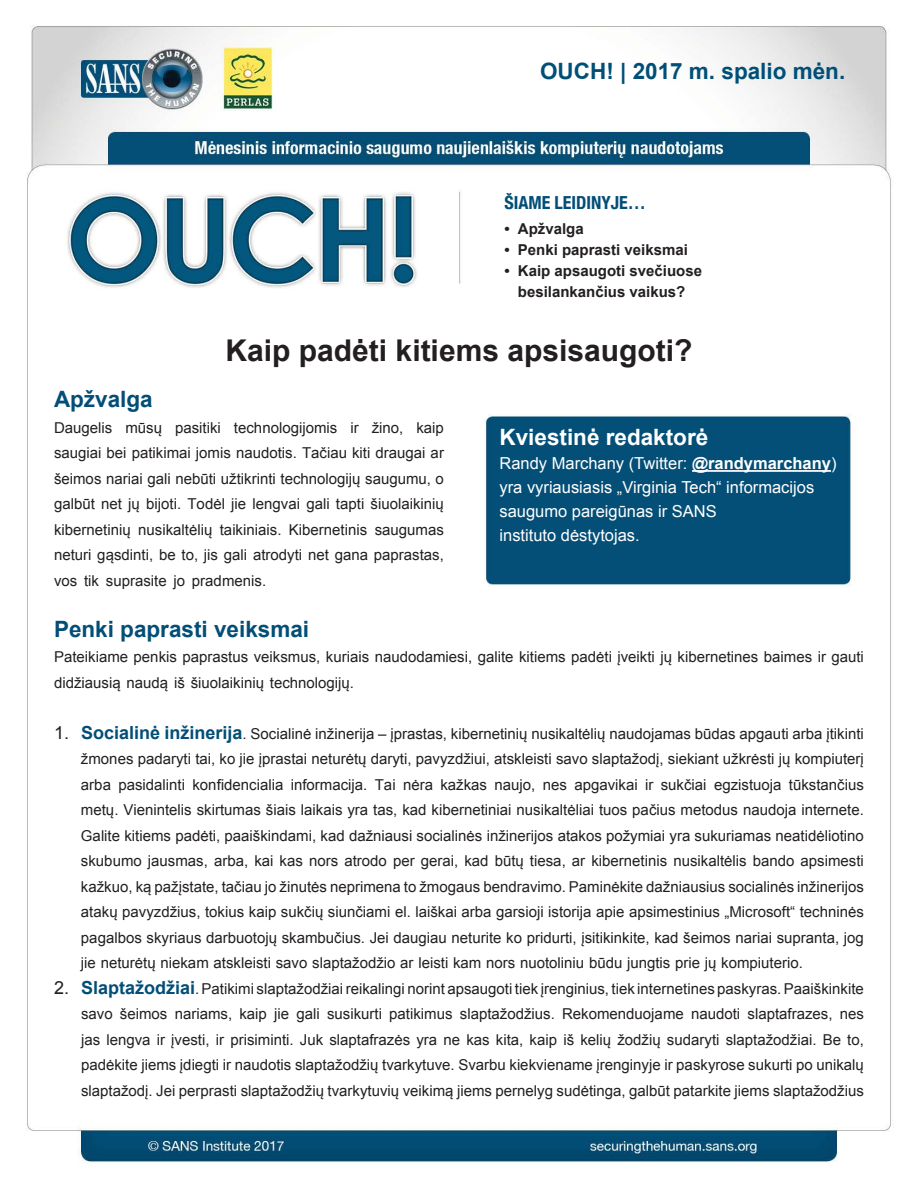
<style>
.page{position:relative;width:918px;height:1188px;background:#fff}
.page>*{position:absolute;margin:0;border:0;box-sizing:border-box;transform-origin:0 0}
.t1{font:700 30px "Arial";color:#231f20}
.MainText{font:700 22.5px "Arial";color:#024e77}
.t2{font:700 22.5px "Arial";color:#004f77}
.t3{font:700 22.5px "Arial";color:#fff}
.t4{font:700 18px "Arial";color:#024e77}
.t5{font:700 condensed 18px "Helvetica Neue";color:#024e77}
.t6{font:18px "Arial";color:#231f20}
.t7{font:16.5px/24px "Arial";color:#fff}
.MainText-2{font:15px/25.5px "Arial";color:#231f20}
.MainText-3{font:700 15px "Arial";color:#231f20}
.s1{font-weight:700}
</style>
<div class="page">
<img style="left:26px;top:25px;width:865px;height:1139px">
<hr style="left:692px;top:470px;width:139px;height:2px;background:#fff">
<p class="t2" style="left:540px;top:56px;width:307px">OUCH! | 2017 m. spalio mėn.</p>
<p class="t5" style="left:504px;top:188px;width:143px">ŠIAME LEIDINYJE...</p>
<p class="MainText-3" style="left:504px;top:219px;width:7px">•</p>
<p class="MainText-3" style="left:518px;top:219px;width:67px">Apžvalga</p>
<p class="MainText-3" style="left:504px;top:240px;width:7px">•</p>
<p class="MainText-3" style="left:518px;top:240px;width:172px">Penki paprasti veiksmai</p>
<p class="MainText-3" style="left:504px;top:261px;width:7px">•</p>
<p class="MainText-3" style="left:518px;top:261px;width:186px">Kaip apsaugoti svečiuose</p>
<p class="MainText-3" style="left:518px;top:282px;width:169px">besilankančius vaikus?</p>
<p class="MainText" style="left:54px;top:384px;width:100px">Apžvalga</p>
<p class="t1" style="left:226px;top:330px;width:468px">Kaip padėti kitiems apsisaugoti?</p>
<p class="MainText-2" style="left:372px;top:415px;width:33px">žino,</p>
<p class="MainText-2" style="left:54px;top:415px;width:60px">Daugelis</p>
<p class="MainText-2" style="left:54px;top:440px;width:391px">saugiai bei patikimai jomis naudotis. Tačiau kiti draugai ar</p>
<p class="MainText-2" style="left:54px;top:466px;width:391px">šeimos nariai gali nebūti užtikrinti technologijų saugumu o,</p>
<p class="MainText-2" style="left:54px;top:491px;width:391px">galbūt net jų bijoti. Todėl jie lengvai gali tapti šiuolaikinių</p>
<p class="MainText-2" style="left:375px;top:517px;width:71px">saugumas</p>
<p class="MainText-2" style="left:175px;top:415px;width:47px">pasitiki</p>
<p class="MainText-2" style="left:234px;top:415px;width:105px">technologijomis</p>
<p class="MainText-2" style="left:350px;top:415px;width:10px">ir</p>
<p class="MainText-2" style="left:416px;top:415px;width:29px">kaip</p>
<p class="MainText-2" style="left:125px;top:415px;width:38px">mūsų</p>
<p class="t3" style="left:500px;top:422px;width:210px">Kviestinė redaktorė</p>
<p class="t7" style="left:500px;top:452px;width:339px">Randy Marchany (Twitter <span class="s1">@</span>: <span class="s1">randymarchany</span>( yra vyriausiasis „Virginia Tech“ informacijos saugumo pareigūnas ir SANS</p>
<p class="t7" style="left:500px;top:524px;width:142px">instituto dėstytojas.</p>
<p class="MainText-2" style="left:54px;top:517px;width:78px">kibernetinių</p>
<p class="MainText-2" style="left:54px;top:542px;width:391px">neturi gąsdinti, be to, jis gali atrodyti net gana paprastas,</p>
<p class="MainText-2" style="left:192px;top:568px;width:76px">pradmenis.</p>
<p class="MainText-2" style="left:138px;top:517px;width:76px">nusikaltėlių</p>
<p class="MainText-2" style="left:220px;top:517px;width:63px">taikiniais.</p>
<p class="MainText-2" style="left:289px;top:517px;width:80px">Kibernetinis</p>
<p class="MainText-2" style="left:84px;top:568px;width:16px">tik</p>
<p class="MainText-2" style="left:106px;top:568px;width:62px">suprasite</p>
<p class="MainText-2" style="left:174px;top:568px;width:13px">jo</p>
<p class="MainText-2" style="left:54px;top:568px;width:25px">vos</p>
<p class="MainText" style="left:54px;top:614px;width:257px">Penki paprasti veiksmai</p>
<p class="MainText-2" style="left:54px;top:644px;width:811px">Pateikiame penkis paprastus veiksmus, kuriais naudodamiesi, galite kitiems padėti įveikti jų kibernetines baimes ir gauti didžiausią naudą iš šiuolaikinių technologijų.</p>
<p class="MainText-2" style="left:243px;top:721px;width:623px">. Socialinė inžinerija – įprastas, kibernetinių nusikaltėlių naudojamas būdas apgauti arba įtikinti</p>
<p class="t4" style="left:81px;top:720px;width:163px">Socialinė inžinerija</p>
<p class="t6" style="left:54px;top:721px;width:17px">1.</p>
<p class="t6" style="left:54px;top:976px;width:17px">2.</p>
<p class="MainText-2" style="left:81px;top:746px;width:784px;text-align:right">žmones padaryti tai, ko jie įprastai neturėtų daryti, pavyzdžiui, atskleisti savo slaptažodį, siekiant užkrėsti jų kompiuterį tūkstančius</p>
<p class="MainText-2" style="left:192px;top:772px;width:92px">konfidencialia</p>
<p class="MainText-2" style="left:291px;top:772px;width:78px">informacija.</p>
<p class="MainText-2" style="left:440px;top:772px;width:48px">kažkas</p>
<p class="MainText-2" style="left:661px;top:772px;width:47px">sukčiai</p>
<p class="MainText-2" style="left:81px;top:772px;width:784px">arba<br>metų. Vienintelis skirtumas šiais laikais yra tas, kad kibernetiniai nusikaltėliai tuos pačius metodus naudoja internete.<br>Galite kitiems padėti, paaiškindami, kad dažniausi socialinės inžinerijos atakos požymiai yra sukuriamas neatidėliotino skubumo jausmas, arba, kai kas nors atrodo per gerai, kad būtų tiesa, ar kibernetinis nusikaltėlis bando apsimesti kažkuo, ką pažįstate, tačiau jo žinutės neprimena to žmogaus bendravimo. Paminėkite dažniausius socialinės inžinerijos atakų pavyzdžius, tokius kaip sukčių siunčiami el. laiškai arba garsioji istorija apie apsimestinius „Microsoft“ techninės pagalbos skyriaus darbuotojų skambučius. Jei daugiau neturite ko pridurti, įsitikinkite, kad šeimos nariai supranta, jog jie neturėtų niekam atskleisti savo slaptažodžio ar leisti kam nors nuotoliniu būdu jungtis prie jų kompiuterio.</p>
<p class="MainText-2" style="left:195px;top:976px;width:670px">. Patikimi slaptažodžiai reikalingi norint apsaugoti tiek įrenginius, tiek internetines paskyras. Paaiškinkite</p>
<p class="MainText-2" style="left:118px;top:772px;width:68px">pasidalinti</p>
<p class="MainText-2" style="left:375px;top:772px;width:22px">Tai</p>
<p class="MainText-2" style="left:495px;top:772px;width:42px">naujo,</p>
<p class="MainText-2" style="left:574px;top:772px;width:65px">apgavikai</p>
<p class="MainText-2" style="left:645px;top:772px;width:10px">ir</p>
<p class="MainText-2" style="left:714px;top:772px;width:69px">egzistuoja</p>
<p class="MainText-2" style="left:403px;top:772px;width:32px">nėra</p>
<p class="MainText-2" style="left:543px;top:772px;width:26px">nes</p>
<p class="t4" style="left:81px;top:975px;width:116px">Slaptažodžiai</p>
<p class="MainText-2" style="left:748px;top:1001px;width:87px">slaptafrazes,</p>
<p class="MainText-2" style="left:120px;top:1001px;width:49px">šeimos</p>
<p class="MainText-2" style="left:460px;top:1001px;width:97px">slaptažodžius.</p>
<p class="MainText-2" style="left:175px;top:1001px;width:59px">nariams,</p>
<p class="MainText-2" style="left:239px;top:1001px;width:29px">kaip</p>
<p class="MainText-2" style="left:274px;top:1001px;width:16px">jie</p>
<p class="MainText-2" style="left:296px;top:1001px;width:25px">gali</p>
<p class="MainText-2" style="left:327px;top:1001px;width:57px">susikurti</p>
<p class="MainText-2" style="left:389px;top:1001px;width:65px">patikimus</p>
<p class="MainText-2" style="left:562px;top:1001px;width:123px">Rekomenduojame</p>
<p class="MainText-2" style="left:691px;top:1001px;width:51px">naudoti</p>
<p class="MainText-2" style="left:81px;top:1001px;width:785px">savo<br>jas lengva ir įvesti, ir prisiminti. Juk slaptafrazės yra ne kas kita, kaip iš kelių žodžių sudaryti slaptažodžiai. Be to, padėkite jiems įdiegti ir naudotis slaptažodžių tvarkytuve. Svarbu kiekviename įrenginyje ir paskyrose sukurti po unikalų slaptažodį. Jei perprasti slaptažodžių tvarkytuvių veikimą jiems pernelyg sudėtinga, galbūt patarkite jiems slaptažodžius</p>
<p class="MainText-2" style="left:840px;top:1001px;width:26px">nes</p>
</div>
